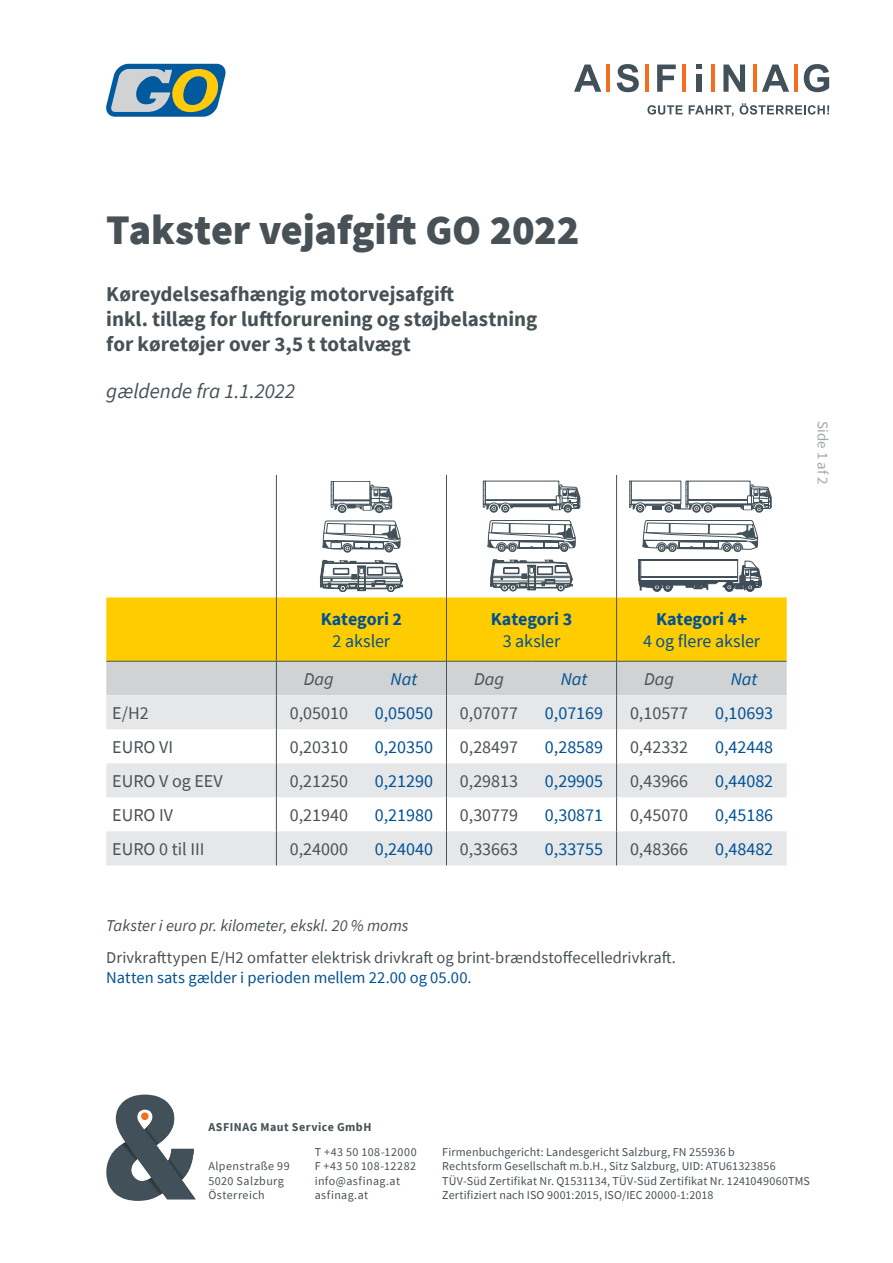
<style>
.page{position:relative;width:893px;height:1263px;background:#fff}
.page>*{position:absolute;margin:0;border:0;box-sizing:border-box;transform-origin:0 0}
.t1{font:900 42px "Source Sans Pro";letter-spacing:-.005em;color:#485156}
.t2{font:700 21px "Source Sans Pro";color:#485156}
.t3{font:italic 21px "Source Sans Pro";color:#485156}
.t4{font:18px "Source Sans Pro";color:#485156}
.t5{font:18px "Source Sans Pro";color:#005193}
.t6{font:700 18px "Source Sans Pro";letter-spacing:-.005em;color:#005193}
.t7{font:italic 18px "Source Sans Pro";color:#485156}
.t8{font:italic 18px "Source Sans Pro";color:#005193}
.t9{font:16.5px "Source Sans Pro";color:#485156}
.t10{font:16.5px "Source Sans Pro";color:#005193}
.t11{font:italic 16.5px "Source Sans Pro";letter-spacing:-.005em;color:#485156}
.t12{font:15px "Source Sans Pro";color:#a3a8aa}
.t13{font:12px/14.4px "Source Sans Pro";letter-spacing:.02em;color:#485156}
.t14{font:12px/14.4px "Source Sans Pro";letter-spacing:.04em;color:#485156}
.t15{font:700 12px "Source Sans Pro";letter-spacing:.04em;color:#485156}
</style>
<div class="page">
<svg style="left:106px;top:695px;width:681px;height:102px;fill:#e6e7e9"></svg>
<div style="left:106px;top:831px;width:681px;height:34px;background:#e6e7e9"></div>
<hr style="left:276px;top:475px;width:1px;height:122px;background:#485156">
<hr style="left:276px;top:695px;width:1px;height:34px;background:#485156">
<hr style="left:276px;top:729px;width:1px;height:34px;background:#485156">
<hr style="left:276px;top:763px;width:1px;height:34px;background:#485156">
<hr style="left:276px;top:797px;width:1px;height:34px;background:#485156">
<hr style="left:276px;top:831px;width:1px;height:34px;background:#485156">
<hr style="left:446px;top:475px;width:1px;height:122px;background:#485156">
<hr style="left:446px;top:695px;width:1px;height:34px;background:#485156">
<hr style="left:446px;top:729px;width:1px;height:34px;background:#485156">
<hr style="left:446px;top:763px;width:1px;height:34px;background:#485156">
<hr style="left:446px;top:797px;width:1px;height:34px;background:#485156">
<hr style="left:446px;top:831px;width:1px;height:34px;background:#485156">
<hr style="left:616px;top:475px;width:1px;height:122px;background:#485156">
<hr style="left:616px;top:695px;width:1px;height:34px;background:#485156">
<hr style="left:616px;top:729px;width:1px;height:34px;background:#485156">
<hr style="left:616px;top:763px;width:1px;height:34px;background:#485156">
<hr style="left:616px;top:797px;width:1px;height:34px;background:#485156">
<hr style="left:616px;top:831px;width:1px;height:34px;background:#485156">
<svg style="left:106px;top:481px;width:681px;height:214px"></svg>
<svg style="left:106px;top:1094px;width:90px;height:107px"></svg>
<div style="left:141px;top:1112px;width:8px;height:8px;background:#f36e21;border-radius:50%"></div>
<hr style="left:711px;top:65px;width:3px;height:27px;background:#f36e21">
<hr style="left:794px;top:65px;width:3px;height:27px;background:#f36e21">
<hr style="left:753px;top:65px;width:4px;height:27px;background:#f36e21">
<hr style="left:683px;top:65px;width:3px;height:27px;background:#f36e21">
<hr style="left:646px;top:65px;width:3px;height:27px;background:#f36e21">
<hr style="left:606px;top:65px;width:4px;height:27px;background:#f36e21">
<svg style="left:723px;top:65px;width:22px;height:27px"></svg>
<svg style="left:574px;top:65px;width:27px;height:27px"></svg>
<svg style="left:617px;top:64px;width:22px;height:28px"></svg>
<svg style="left:657px;top:65px;width:19px;height:27px"></svg>
<svg style="left:696px;top:65px;width:5px;height:4px"></svg>
<div style="left:696px;top:74px;width:5px;height:18px;background:#425159"></div>
<svg style="left:762px;top:65px;width:27px;height:27px"></svg>
<svg style="left:804px;top:64px;width:25px;height:28px"></svg>
<svg style="left:647px;top:105px;width:35px;height:10px"></svg>
<svg style="left:689px;top:105px;width:45px;height:11px"></svg>
<svg style="left:740px;top:103px;width:89px;height:12px"></svg>
<svg style="left:106px;top:64px;width:119px;height:53px;background:#76999c"></svg>
<p class="t1" style="left:106px;top:201px;width:475px">Takster vejafgift GO 2022</p>
<p class="t2" style="left:106px;top:279px;width:350px">Køreydelsesafhængig motorvejsafgift</p>
<p class="t2" style="left:106px;top:305px;width:432px">inkl. tillæg for luftforurening og støjbelastning</p>
<p class="t2" style="left:106px;top:330px;width:306px">for køretøjer over 3,5 t totalvægt</p>
<p class="t3" style="left:106px;top:378px;width:190px">gældende fra 1.1.2022</p>
<p class="t12" style="left:832px;top:421px;width:65px;rotate:90deg">Side 1 af 2</p>
<p class="t6" style="left:321px;top:607px;width:83px">Kategori 2</p>
<p class="t5" style="left:333px;top:629px;width:59px">2 aksler</p>
<p class="t6" style="left:491px;top:607px;width:83px">Kategori 3</p>
<p class="t5" style="left:503px;top:629px;width:59px">3 aksler</p>
<p class="t6" style="left:656px;top:607px;width:93px">Kategori 4+</p>
<p class="t5" style="left:643px;top:629px;width:119px">4 og flere aksler</p>
<p class="t7" style="left:304px;top:667px;width:31px">Dag</p>
<p class="t8" style="left:391px;top:667px;width:28px">Nat</p>
<p class="t7" style="left:474px;top:667px;width:31px">Dag</p>
<p class="t8" style="left:561px;top:667px;width:28px">Nat</p>
<p class="t7" style="left:644px;top:667px;width:31px">Dag</p>
<p class="t8" style="left:731px;top:667px;width:28px">Nat</p>
<p class="t4" style="left:112px;top:702px;width:38px">E/H2</p>
<p class="t4" style="left:290px;top:702px;width:60px">0,05010</p>
<p class="t5" style="left:375px;top:702px;width:60px">0,05050</p>
<p class="t4" style="left:460px;top:702px;width:60px">0,07077</p>
<p class="t5" style="left:545px;top:702px;width:60px">0,07169</p>
<p class="t4" style="left:630px;top:702px;width:60px">0,10577</p>
<p class="t5" style="left:715px;top:702px;width:60px">0,10693</p>
<p class="t4" style="left:112px;top:736px;width:62px">EURO VI</p>
<p class="t4" style="left:290px;top:736px;width:60px">0,20310</p>
<p class="t5" style="left:375px;top:736px;width:60px">0,20350</p>
<p class="t4" style="left:460px;top:736px;width:60px">0,28497</p>
<p class="t5" style="left:545px;top:736px;width:60px">0,28589</p>
<p class="t4" style="left:630px;top:736px;width:60px">0,42332</p>
<p class="t5" style="left:715px;top:736px;width:60px">0,42448</p>
<p class="t4" style="left:112px;top:770px;width:112px">EURO V og EEV</p>
<p class="t4" style="left:290px;top:770px;width:60px">0,21250</p>
<p class="t5" style="left:375px;top:770px;width:60px">0,21290</p>
<p class="t4" style="left:460px;top:770px;width:60px">0,29813</p>
<p class="t5" style="left:545px;top:770px;width:60px">0,29905</p>
<p class="t4" style="left:630px;top:770px;width:60px">0,43966</p>
<p class="t5" style="left:715px;top:770px;width:60px">0,44082</p>
<p class="t4" style="left:112px;top:804px;width:62px">EURO IV</p>
<p class="t4" style="left:290px;top:804px;width:60px">0,21940</p>
<p class="t5" style="left:375px;top:804px;width:60px">0,21980</p>
<p class="t4" style="left:460px;top:804px;width:60px">0,30779</p>
<p class="t5" style="left:545px;top:804px;width:60px">0,30871</p>
<p class="t4" style="left:630px;top:804px;width:60px">0,45070</p>
<p class="t5" style="left:715px;top:804px;width:60px">0,45186</p>
<p class="t4" style="left:112px;top:838px;width:94px">EURO 0 til III</p>
<p class="t4" style="left:290px;top:838px;width:60px">0,24000</p>
<p class="t5" style="left:375px;top:838px;width:60px">0,24040</p>
<p class="t4" style="left:460px;top:838px;width:60px">0,33663</p>
<p class="t5" style="left:545px;top:838px;width:60px">0,33755</p>
<p class="t4" style="left:630px;top:838px;width:60px">0,48366</p>
<p class="t5" style="left:715px;top:838px;width:60px">0,48482</p>
<p class="t11" style="left:106px;top:915px;width:304px">Takster i euro pr. kilometer, ekskl. 20 % moms</p>
<p class="t9" style="left:106px;top:947px;width:571px">Drivkrafttypen E/H2 omfatter elektrisk drivkraft og brint-brændstoffecelledrivkraft.</p>
<p class="t10" style="left:106px;top:967px;width:367px">Natten sats gælder i perioden mellem 22.00 og 05.00.</p>
<p class="t15" style="left:208px;top:1119px;width:165px">ASFINAG Maut Service GmbH</p>
<p class="t14" style="left:208px;top:1159px;width:83px">Alpenstraße 99<br>5020 Salzburg<br>Österreich</p>
<p class="t14" style="left:315px;top:1145px;width:104px">T +43 50 108-12000<br>F +43 50 108-12282 info@asfinag.at asfinag.at</p>
<p class="t13" style="left:442px;top:1145px;width:369px">Firmenbuchgericht: Landesgericht Salzburg, FN 255936 b<br>Rechtsform Gesellschaft m.b.H., Sitz Salzburg, UID: ATU61323856<br>TÜV-Süd Zertifikat Nr. Q1531134, TÜV-Süd Zertifikat Nr. 1241049060TMS Zertifiziert nach ISO 9001:2015, ISO/IEC 20000-1:2018</p>
</div>
